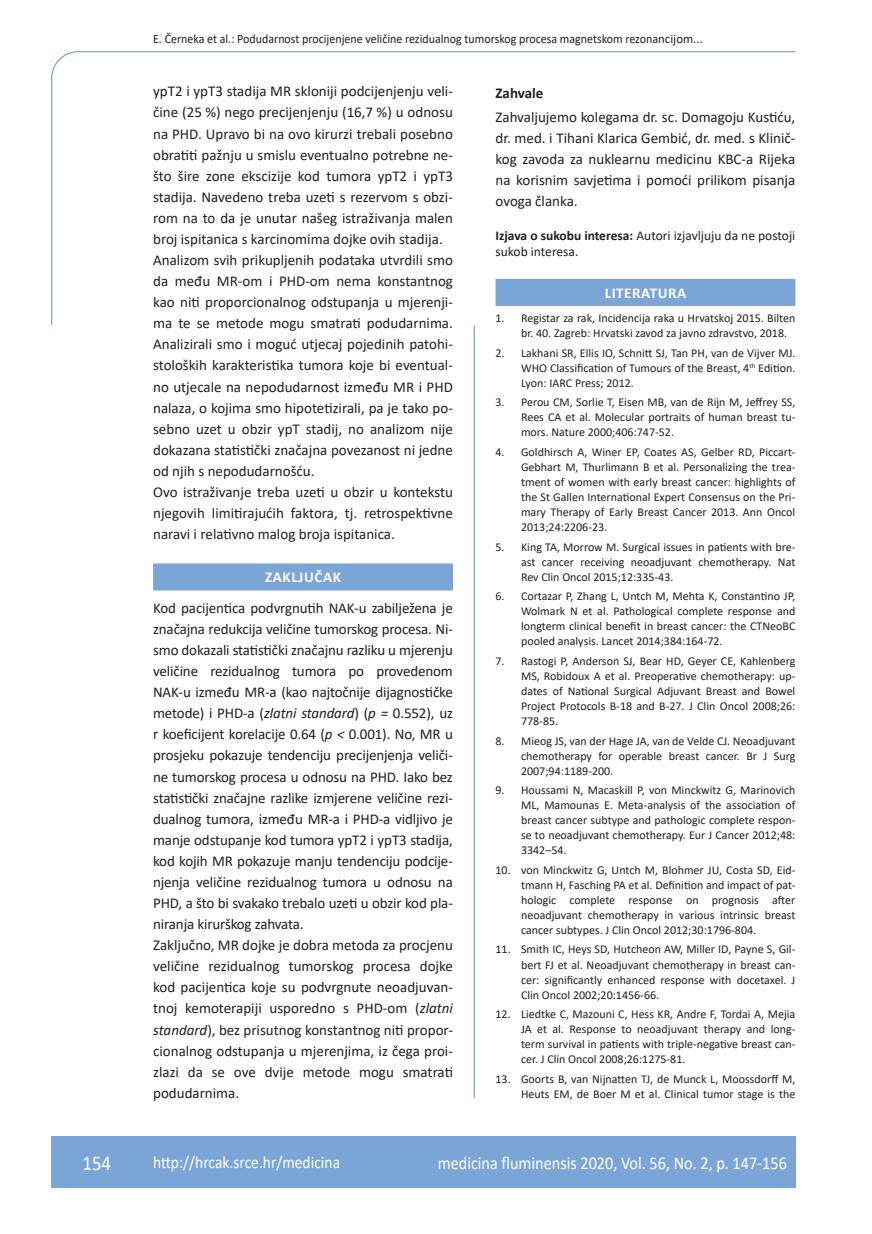
<style>
.page{position:relative;width:872px;height:1234px;background:#fff}
.page>*{position:absolute;margin:0;border:0;box-sizing:border-box;transform-origin:0 0}
.t1{font:21px "Calibri";color:#fff;scale:.9 1}
.t2{font:18px "Calibri";color:#fff;scale:.9 1}
.t3{font:17.25px "Calibri";color:#fff;scale:.9 1}
.osnovni_tekst{font:15px/21px "Calibri";color:#231f20;text-align:justify}
.naslov_ruler{font:700 15px "Calibri";letter-spacing:.04em;color:#fff}
.podnaslov{font:700 15px "Calibri";color:#231f20}
.izjava{font:13.5px/16.6px "Calibri";color:#231f20}
.glava{font:12.75px "Calibri";color:#231f20;scale:.94 1}
.literatura{font:12px/15.1px "Calibri";color:#231f20;text-align:justify}
.s1{font-style:italic}
.s2{font-weight:700}
</style>
<div class="page">
<svg style="left:51px;top:51px;width:745px;height:274px"></svg>
<hr style="left:473px;top:325px;width:2px;height:772px;background:#7ca5d7">
<div style="left:51px;top:1135px;width:744px;height:51px;background:#7ca5d7"></div>
<div style="left:153px;top:563px;width:300px;height:27px;background:#7ca5d7"></div>
<div style="left:495px;top:279px;width:300px;height:27px;background:#7ca5d7"></div>
<p class="glava" style="left:153px;top:29px;width:586px">E. Černeka et al.: Podudarnost procijenjene veličine rezidualnog tumorskog procesa magnetskom rezonancijom...</p>
<p class="osnovni_tekst" style="left:153px;top:80px;width:301px">ypT2 i ypT3 stadija MR skloniji podcijenjenju veli&shy;čine (25 %) nego precijenjenju (16,7 %) u odnosu na PHD. Upravo bi na ovo kirurzi trebali posebno obratiti pažnju u smislu eventualno potrebne ne&shy;što šire zone ekscizije kod tumora ypT2 i ypT3 stadija. Navedeno treba uzeti s rezervom s obzi&shy;rom na to da je unutar našeg istraživanja malen broj ispitanica s karcinomima dojke ovih stadija.</p>
<p class="osnovni_tekst" style="left:153px;top:249px;width:301px">Analizom svih prikupljenih podataka utvrdili smo da među MR-om i PHD-om nema konstantnog kao niti proporcionalnog odstupanja u mjerenji&shy;ma te se metode mogu smatrati podudarnima.<br>Analizirali smo i moguć utjecaj pojedinih patohi&shy;stoloških karakteristika tumora koje bi eventual&shy;no utjecale na nepodudarnost između MR i PHD nalaza, o kojima smo hipotetizirali, pa je tako po&shy;sebno uzet u obzir ypT stadij, no analizom nije dokazana statistički značajna povezanost ni jedne od njih s nepodudarnošću.</p>
<p class="osnovni_tekst" style="left:153px;top:481px;width:301px">Ovo istraživanje treba uzeti u obzir u kontekstu njegovih limitirajućih faktora, tj. retrospektivne naravi i relativno malog broja ispitanica.</p>
<p class="naslov_ruler" style="left:265px;top:566px;width:77px">ZAKLJUČAK</p>
<p class="osnovni_tekst" style="left:153px;top:597px;width:301px">Kod pacijentica podvrgnutih NAK-u zabilježena je značajna redukcija veličine tumorskog procesa. Ni&shy;smo dokazali statistički značajnu razliku u mjerenju veličine rezidualnog tumora po provedenom NAK-u između MR-a (kao najtočnije dijagnostičke metode) i PHD-a (<span class="s1">zlatni standard</span>) (<span class="s1">p =</span> 0.552), uz r koeficijent korelacije 0.64 (<span class="s1">p &lt;</span> 0.001). No, MR u prosjeku pokazuje tendenciju precijenjenja veliči&shy;ne tumorskog procesa u odnosu na PHD. Iako bez statistički značajne razlike izmjerene veličine rezi&shy;dualnog tumora, između MR-a i PHD-a vidljivo je manje odstupanje kod tumora ypT2 i ypT3 stadija, kod kojih MR pokazuje manju tendenciju podcije&shy;njenja veličine rezidualnog tumora u odnosu na PHD, a što bi svakako trebalo uzeti u obzir kod pla&shy;niranja kirurškog zahvata.</p>
<p class="osnovni_tekst" style="left:153px;top:934px;width:301px">Zaključno, MR dojke je dobra metoda za procjenu veličine rezidualnog tumorskog procesa dojke kod pacijentica koje su podvrgnute neoadjuvan&shy;tnoj kemoterapiji usporedno s PHD-om (<span class="s1">zlatni standard</span>), bez prisutnog konstantnog niti propor&shy;cionalnog odstupanja u mjerenjima, iz čega proi&shy;zlazi da se ove dvije metode mogu smatrati podudarnima.</p>
<p class="podnaslov" style="left:495px;top:82px;width:49px">Zahvale</p>
<p class="osnovni_tekst" style="left:495px;top:106px;width:301px">Zahvaljujemo kolegama dr. sc. Domagoju Kustiću, dr. med. i Tihani Klarica Gembić, dr. med. s Klinič&shy;kog zavoda za nuklearnu medicinu KBC-a Rijeka na korisnim savjetima i pomoći prilikom pisanja ovoga članka.</p>
<p class="izjava" style="left:495px;top:226px;width:301px"><span class="s2">Izjava o sukobu interesa:</span> Autori izjavljuju da ne postoji sukob interesa.</p>
<p class="naslov_ruler" style="left:604px;top:282px;width:83px">LITERATURA</p>
<p class="literatura" style="left:521px;top:310px;width:276px;text-indent:-26px">1. Registar za rak, Incidencija raka u Hrvatskoj 2015. Bilten br. 40. Zagreb: Hrvatski zavod za javno zdravstvo, 2018.</p>
<p class="literatura" style="left:521px;top:345px;width:276px;text-indent:-26px">2. Lakhani SR, Ellis IO, Schnitt SJ, Tan PH, van de Vijver MJ.<br>WHO Classification of Tumours of the Breast, 4<sup>th</sup> Edition.<br>Lyon: IARC Press; 2012.</p>
<p class="literatura" style="left:521px;top:394px;width:276px;text-indent:-26px">3. Perou CM, Sorlie T, Eisen MB, van de Rijn M, Jeffrey SS, Rees CA et al. Molecular portraits of human breast tu&shy;mors. Nature 2000;406:747-52.</p>
<p class="literatura" style="left:521px;top:444px;width:276px;text-indent:-26px">4. Goldhirsch A, Winer EP, Coates AS, Gelber RD, Piccart-Gebhart M, Thurlimann B et al. Personalizing the trea&shy;tment of women with early breast cancer: highlights of the St Gallen International Expert Consensus on the Pri&shy;mary Therapy of Early Breast Cancer 2013. Ann Oncol 2013;24:2206-23.</p>
<p class="literatura" style="left:521px;top:538px;width:276px;text-indent:-26px">5. King TA, Morrow M. Surgical issues in patients with bre&shy;ast cancer receiving neoadjuvant chemotherapy. Nat Rev Clin Oncol 2015;12:335-43.</p>
<p class="literatura" style="left:521px;top:588px;width:276px;text-indent:-26px">6. Cortazar P, Zhang L, Untch M, Mehta K, Constantino JP, Wolmark N et al. Pathological complete response and longterm clinical benefit in breast cancer: the CTNeoBC pooled analysis. Lancet 2014;384:164-72.</p>
<p class="literatura" style="left:521px;top:652px;width:276px;text-indent:-26px">7. Rastogi P, Anderson SJ, Bear HD, Geyer CE, Kahlenberg MS, Robidoux A et al. Preoperative chemotherapy: up&shy;dates of National Surgical Adjuvant Breast and Bowel Project Protocols B-18 and B-27. J Clin Oncol 2008;26:<br>778-85.</p>
<p class="literatura" style="left:521px;top:732px;width:276px;text-indent:-26px">8. Mieog JS, van der Hage JA, van de Velde CJ. Neoadjuvant chemotherapy for operable breast cancer. Br J Surg 2007;94:1189-200.</p>
<p class="literatura" style="left:521px;top:782px;width:276px;text-indent:-26px">9. Houssami N, Macaskill P, von Minckwitz G, Marinovich ML, Mamounas E. Meta-analysis of the association of breast cancer subtype and pathologic complete respon&shy;se to neoadjuvant chemotherapy. Eur J Cancer 2012;48:<br>3342–54.</p>
<p class="literatura" style="left:521px;top:861px;width:276px;text-indent:-26px">10. von Minckwitz G, Untch M, Blohmer JU, Costa SD, Eid&shy;tmann H, Fasching PA et al. Definition and impact of pat&shy;hologic complete response on prognosis after neoadjuvant chemotherapy in various intrinsic breast cancer subtypes. J Clin Oncol 2012;30:1796-804.</p>
<p class="literatura" style="left:521px;top:941px;width:276px;text-indent:-26px">11. Smith IC, Heys SD, Hutcheon AW, Miller ID, Payne S, Gil&shy;bert FJ et al. Neoadjuvant chemotherapy in breast can&shy;cer: significantly enhanced response with docetaxel. J Clin Oncol 2002;20:1456-66.</p>
<p class="literatura" style="left:521px;top:1005px;width:276px;text-indent:-26px">12. Liedtke C, Mazouni C, Hess KR, Andre F, Tordai A, Mejia JA et al. Response to neoadjuvant therapy and long&shy;term survival in patients with triple-negative breast can&shy;cer. J Clin Oncol 2008;26:1275-81.</p>
<p class="literatura" style="left:495px;top:1070px;width:301px;text-align:right">13. Goorts B, van Nijnatten TJ, de Munck L, Moossdorff M,<br>Heuts EM, de Boer M et al. Clinical tumor stage is the</p>
<p class="t1" style="left:82px;top:1147px;width:33px">154</p>
<p class="t3" style="left:153px;top:1149px;width:209px">http://hrcak.srce.hr/medicina</p>
<p class="t2" style="left:438px;top:1149px;width:389px">medicina fluminensis 2020, Vol. 56, No. 2, p. 147-156</p>
</div>
